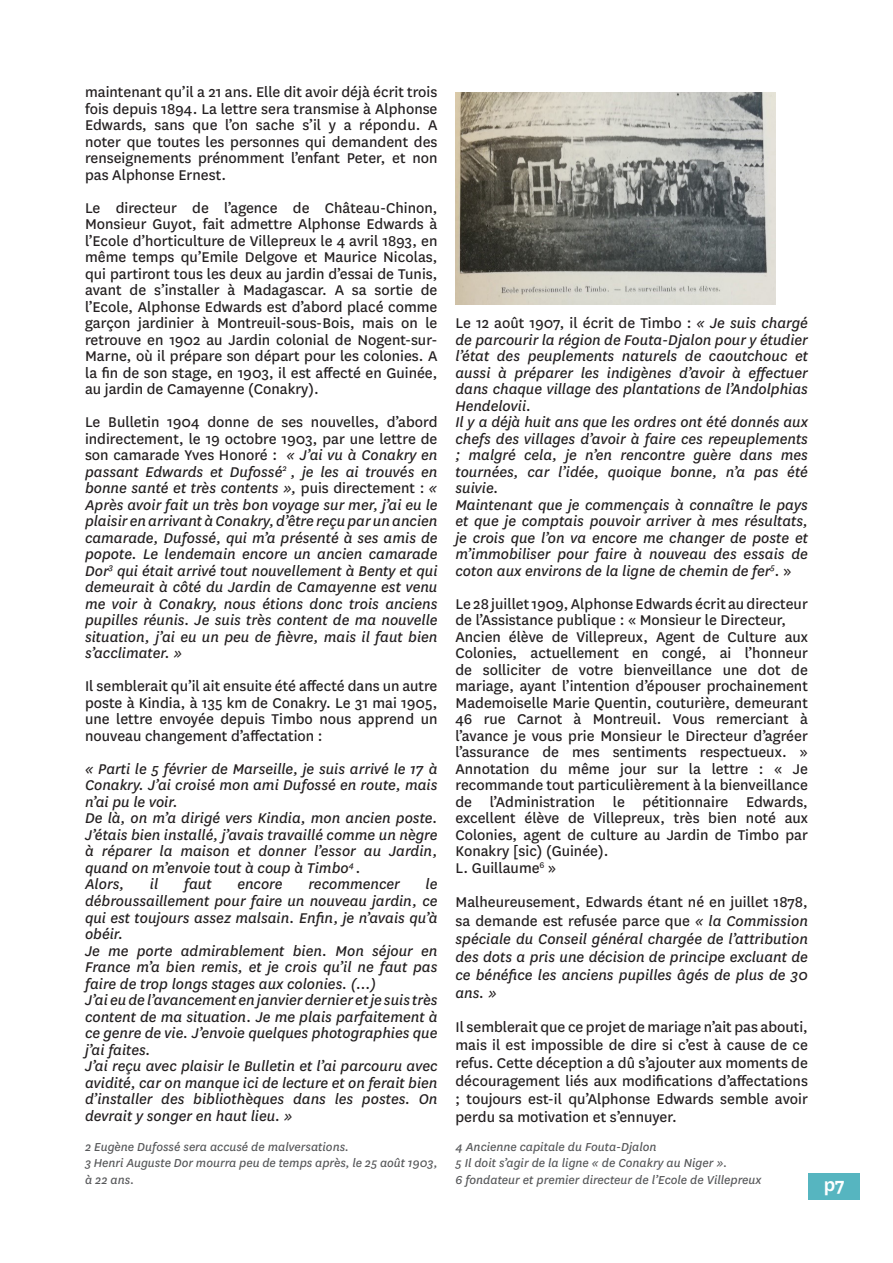
<style>
.page{position:relative;width:893px;height:1263px;background:#fff}
.page>*{position:absolute;margin:0;border:0;box-sizing:border-box;transform-origin:0 0}
.t1{font:600 21px "National";color:#fff}
.t2{font:italic 16.5px/16.5px "National";color:#231f20;text-align:justify}
.t3{font:16.5px/16.5px "National";color:#231f20;text-align:justify}
.t4{font:italic 13.5px/16.2px "National";color:#57585a}
.s1{font-style:normal}
</style>
<div class="page">
<img style="left:455px;top:93px;width:320px;height:211px">
<div style="left:808px;top:1173px;width:51px;height:26px;background:#56b5c0"></div>
<p class="t3" style="left:85px;top:83px;width:354px">maintenant qu’il a 21 ans. Elle dit avoir déjà écrit trois fois depuis 1894. La lettre sera transmise à Alphonse Edwards, sans que l’on sache s’il y a répondu. A noter que toutes les personnes qui demandent des renseignements prénomment l’enfant Peter, et non pas Alphonse Ernest.</p>
<p class="t3" style="left:85px;top:199px;width:354px">Le directeur de l’agence de Château-Chinon, Monsieur Guyot, fait admettre Alphonse Edwards à l’Ecole d’horticulture de Villepreux le 4 avril 1893, en même temps qu’Emile Delgove et Maurice Nicolas, qui partiront tous les deux au jardin d’essai de Tunis, avant de s’installer à Madagascar. A sa sortie de l’Ecole, Alphonse Edwards est d’abord placé comme garçon jardinier à Montreuil-sous-Bois, mais on le retrouve en 1902 au Jardin colonial de Nogent-sur-Marne, où il prépare son départ pour les colonies. A la fin de son stage, en 1903, il est affecté en Guinée, au jardin de Camayenne (Conakry).</p>
<p class="t2" style="left:85px;top:413px;width:354px"><span class="s1">Le Bulletin 1904 donne de ses nouvelles, d’abord indirectement, le 19 octobre 1903, par une lettre de son camarade Yves Honoré :</span> « J’ai vu à Conakry en passant Edwards et Dufossé<sup>2</sup> , je les ai trouvés en bonne santé et très contents », <span class="s1">puis directement :</span> « Après avoir fait un très bon voyage sur mer, j’ai eu le plaisir en arrivant à Conakry, d’être reçu par un ancien camarade, Dufossé, qui m’a présenté à ses amis de popote. Le lendemain encore un ancien camarade Dor<sup>3</sup> qui était arrivé tout nouvellement à Benty et qui demeurait à côté du Jardin de Camayenne est venu me voir à Conakry, nous étions donc trois anciens pupilles réunis. Je suis très content de ma nouvelle situation, j’ai eu un peu de fièvre, mais il faut bien s’acclimater. »</p>
<p class="t3" style="left:85px;top:677px;width:354px">Il semblerait qu’il ait ensuite été affecté dans un autre poste à Kindia, à 135 km de Conakry. Le 31 mai 1905, une lettre envoyée depuis Timbo nous apprend un nouveau changement d’affectation :</p>
<p class="t2" style="left:85px;top:760px;width:354px">« Parti le 5 février de Marseille, je suis arrivé le 17 à Conakry. J’ai croisé mon ami Dufossé en route, mais n’ai pu le voir.</p>
<p class="t2" style="left:85px;top:809px;width:354px">De là, on m’a dirigé vers Kindia, mon ancien poste.<br>J’étais bien installé, j’avais travaillé comme un nègre à réparer la maison et donner l’essor au Jardin, quand on m’envoie tout à coup à Timbo<sup>4</sup> .</p>
<p class="t2" style="left:85px;top:875px;width:41px">Alors,</p>
<p class="t2" style="left:150px;top:875px;width:10px">il</p>
<p class="t2" style="left:184px;top:875px;width:29px">faut</p>
<p class="t2" style="left:237px;top:875px;width:47px">encore</p>
<p class="t2" style="left:308px;top:875px;width:93px">recommencer</p>
<p class="t2" style="left:85px;top:875px;width:354px;text-indent:341px">le débroussaillement pour faire un nouveau jardin, ce qui est toujours assez malsain. Enfin, je n’avais qu’à obéir.</p>
<p class="t2" style="left:85px;top:941px;width:354px">Je me porte admirablement bien. Mon séjour en France m’a bien remis, et je crois qu’il ne faut pas faire de trop longs stages aux colonies. (…)</p>
<p class="t2" style="left:85px;top:991px;width:354px">J’ai eu de l’avancement en janvier dernier et je suis très content de ma situation. Je me plais parfaitement à ce genre de vie. J’envoie quelques photographies que j’ai faites.</p>
<p class="t2" style="left:85px;top:1057px;width:354px">J’ai reçu avec plaisir le Bulletin et l’ai parcouru avec avidité, car on manque ici de lecture et on ferait bien d’installer des bibliothèques dans les postes. On devrait y songer en haut lieu. »</p>
<p class="t4" style="left:85px;top:1138px;width:266px">2 Eugène Dufossé sera accusé de malversations.</p>
<p class="t4" style="left:85px;top:1155px;width:354px">3 Henri Auguste Dor mourra peu de temps après, le 25 août 1903, à 22 ans.</p>
<p class="t2" style="left:455px;top:314px;width:354px"><span class="s1">Le 12 août 1907, il écrit de Timbo :</span> « Je suis chargé de parcourir la région de Fouta-Djalon pour y étudier l’état des peuplements naturels de caoutchouc et aussi à préparer les indigènes d’avoir à effectuer dans chaque village des plantations de l’Andolphias Hendelovii.</p>
<p class="t2" style="left:455px;top:413px;width:354px">Il y a déjà huit ans que les ordres ont été donnés aux chefs des villages d’avoir à faire ces repeuplements ; malgré cela, je n’en rencontre guère dans mes tournées, car l’idée, quoique bonne, n’a pas été suivie.</p>
<p class="t2" style="left:455px;top:496px;width:354px">Maintenant que je commençais à connaître le pays et que je comptais pouvoir arriver à mes résultats, je crois que l’on va encore me changer de poste et m’immobiliser pour faire à nouveau des essais de coton aux environs de la ligne de chemin de fer<sup>5</sup>. <span class="s1">»</span></p>
<p class="t3" style="left:455px;top:595px;width:354px">Le 28 juillet 1909, Alphonse Edwards écrit au directeur de l’Assistance publique : « Monsieur le Directeur,</p>
<p class="t3" style="left:455px;top:628px;width:354px">Ancien élève de Villepreux, Agent de Culture aux Colonies, actuellement en congé, ai l’honneur de solliciter de votre bienveillance une dot de mariage, ayant l’intention d’épouser prochainement Mademoiselle Marie Quentin, couturière, demeurant 46 rue Carnot à Montreuil. Vous remerciant à l’avance je vous prie Monsieur le Directeur d’agréer l’assurance de mes sentiments respectueux. »</p>
<p class="t3" style="left:455px;top:760px;width:354px">Annotation du même jour sur la lettre : « Je recommande tout particulièrement à la bienveillance de l’Administration le pétitionnaire Edwards, excellent élève de Villepreux, très bien noté aux Colonies, agent de culture au Jardin de Timbo par Konakry [sic) (Guinée).</p>
<p class="t3" style="left:455px;top:859px;width:102px">L. Guillaume<sup>6</sup> »</p>
<p class="t2" style="left:455px;top:893px;width:354px;line-height:18px"><span class="s1">Malheureusement, Edwards étant né en juillet 1878, sa demande est refusée parce que</span> « la Commission spéciale du Conseil général chargée de l’attribution des dots a pris une décision de principe excluant de ce bénéfice les anciens pupilles âgés de plus de 30 ans. »</p>
<p class="t3" style="left:455px;top:1017px;width:354px;line-height:18px">Il semblerait que ce projet de mariage n’ait pas abouti, mais il est impossible de dire si c’est à cause de ce refus. Cette déception a dû s’ajouter aux moments de découragement liés aux modifications d’affectations ; toujours est-il qu’Alphonse Edwards semble avoir perdu sa motivation et s’ennuyer.</p>
<p class="t4" style="left:455px;top:1138px;width:203px">4 Ancienne capitale du Fouta-Djalon</p>
<p class="t4" style="left:455px;top:1155px;width:273px">5 Il doit s’agir de la ligne « de Conakry au Niger ».</p>
<p class="t4" style="left:455px;top:1171px;width:308px">6 fondateur et premier directeur de l’Ecole de Villepreux</p>
<p class="t1" style="left:824px;top:1170px;width:23px">p7</p>
</div>
